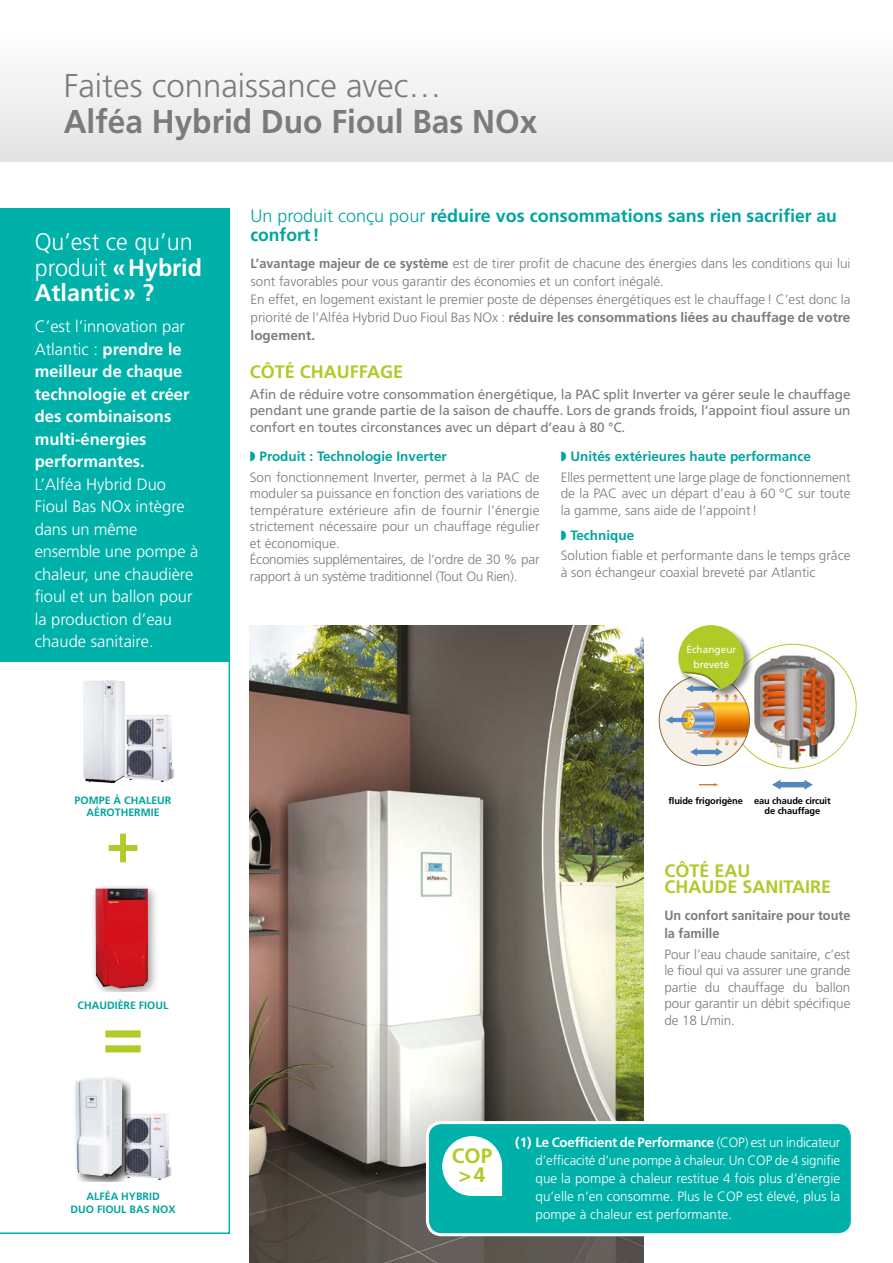
<style>
.page{position:relative;width:893px;height:1263px;background:#fff}
.page>*{position:absolute;margin:0;border:0;box-sizing:border-box;transform-origin:0 0}
.t1{font:700 33px "Frutiger LT Std";color:#7c7b7b;scale:.96 1}
.t2{font:300 33px "Frutiger LT Std";color:#7c7b7b}
.t3{font:300 24px/25.5px "Frutiger LT Std";color:#fff}
.t4{font:700 20.85px/19.5px "Frutiger LT Std";color:#afcb27;text-align:center}
.t5{font:700 18px/19.5px "Frutiger LT Std";color:#01a49e}
.t6{font:700 18px/16.5px "Frutiger LT Std";color:#afcb27}
.t7{font:300 16.5px/22.5px "Frutiger LT Std";color:#fff}
.t8{font:700 16.5px/22.5px "Frutiger LT Std";color:#fff}
.t9{font:300 13.5px/16.5px "Frutiger LT Std";color:#7c7b7b}
.t10{font:13.5px/16.5px "Frutiger LT Std";letter-spacing:-.01em;color:#7c7b7b;text-align:justify}
.t11{font:300 13.5px/18px "Frutiger LT Std";color:#fff;text-align:justify}
.t12{font:700 13.5px/18px "Frutiger LT Std";color:#7c7b7b;scale:.94 1}
.t13{font:700 10.65px/12.8px "Frutiger LT Std";color:#01a49e;text-align:center}
.t14{font:10.05px/14.1px "Frutiger LT Std";color:#fff;text-align:center}
.t15{font:700 9.3px/9.3px "Frutiger LT Std";letter-spacing:-.015em;color:#000;text-align:center}
.s1{font-weight:700}
.s2{font-weight:300}
.s3{color:#01a49e}
.s4{font-weight:700;color:#01a49e}
</style>
<div class="page">
<img style="left:250px;top:625px;width:393px;height:638px">
<div style="left:0;top:0;width:893px;height:162px;background:linear-gradient(to bottom,#fff,#e4e4e4)"></div>
<div style="left:427px;top:1122px;width:425px;height:113px;background:#00b1aa;border-radius:14px"></div>
<div style="left:426px;top:1121px;width:428px;height:115px;border:3px solid #fff;border-radius:14px"></div>
<div style="left:442px;top:1136px;width:60px;height:60px;background:#fff;border-radius:30px"></div>
<svg style="left:0;top:208px;width:230px;height:1026px"></svg>
<svg style="left:109px;top:834px;width:28px;height:28px"></svg>
<svg style="left:105px;top:1030px;width:36px;height:22px"></svg>
<img style="left:125px;top:714px;width:49px;height:68px">
<img style="left:83px;top:680px;width:42px;height:103px">
<img style="left:131px;top:1113px;width:40px;height:67px">
<div style="left:72px;top:1076px;width:59px;height:106px;background:#000;opacity:.75"></div>
<img style="left:76px;top:1079px;width:46px;height:98px">
<div style="left:89px;top:885px;width:71px;height:106px;background:#000;opacity:.4"></div>
<img style="left:96px;top:888px;width:52px;height:100px">
<div style="left:0;top:208px;width:229px;height:454px;background:#00b1aa"></div>
<img style="left:732px;top:646px;width:123px;height:121px">
<div style="left:659px;top:675px;width:90px;height:90px;background:#f5f1e9;border-radius:50%"></div>
<svg style="left:772px;top:780px;width:41px;height:10px"></svg>
<svg style="left:699px;top:783px;width:20px;height:4px"></svg>
<div style="left:678px;top:625px;width:75px;height:74px;background:#000;opacity:.45"></div>
<svg style="left:666px;top:625px;width:83px;height:131px"></svg>
<h1 class="t2" style="left:64px;top:67px;width:379px">Faites connaissance avec…</h1>
<h1 class="t1" style="left:64px;top:102px;width:495px">Alféa Hybrid Duo Fioul Bas NOx</h1>
<h2 class="t3" style="left:35px;top:229px;width:169px">Qu’est ce qu’un produit <span class="s1">«Hybrid<br>Atlantic» ?</span></h2>
<p class="t8" style="left:35px;top:315px;width:156px"><span class="s2">C’est l’innovation par<br>Atlantic :</span> prendre le meilleur de chaque technologie et créer des combinaisons multi-énergies performantes.</p>
<p class="t7" style="left:35px;top:473px;width:165px">L’Alféa Hybrid Duo<br>Fioul Bas NOx intègre dans un même ensemble une pompe à chaleur, une chaudière fioul et un ballon pour la production d’eau chaude sanitaire.</p>
<h3 class="t5" style="left:251px;top:206px;width:588px"><span class="s2">Un produit conçu pour</span> réduire vos consommations sans rien sacrifier au confort!</h3>
<p class="t9" style="left:251px;top:254px;width:601px;line-height:18px"><span class="s1">L’avantage majeur de ce système</span> est de tirer profit de chacune des énergies dans les conditions qui lui sont favorables pour vous garantir des économies et un confort inégalé.<br>En effet, en logement existant le premier poste de dépenses énergétiques est le chauffage! C’est donc la priorité de l’Alféa Hybrid Duo Fioul Bas NOx : <span class="s1">réduire les consommations liées au chauffage de votre logement.</span></p>
<h3 class="t6" style="left:250px;top:363px;width:155px">CÔTÉ CHAUFFAGE</h3>
<p class="t10" style="left:250px;top:386px;width:602px">Afin de réduire votre consommation énergétique, la PAC split Inverter va gérer seule le chauffage pendant une grande partie de la saison de chauffe. Lors de grands froids, l’appoint fioul assure un confort en toutes circonstances avec un départ d’eau à 80 °C.</p>
<p class="t9" style="left:250px;top:446px;width:291px;line-height:20.7px"><span class="s3">◗</span> <span class="s4">Produit : Technologie Inverter<br></span>Son fonctionnement Inverter, permet à la PAC de</p>
<p class="t9" style="left:250px;top:485px;width:291px">moduler sa puissance en fonction des variations de température extérieure afin de fournir l’énergie strictement nécessaire pour un chauffage régulier et économique.<br>Économies supplémentaires, de l’ordre de 30 % par rapport à un système traditionnel (Tout Ou Rien).</p>
<p class="t9" style="left:561px;top:446px;width:291px;line-height:20.7px"><span class="s3">◗</span> <span class="s4">Unités extérieures haute performance<br></span>Elles permettent une large plage de fonctionnement</p>
<p class="t9" style="left:561px;top:485px;width:291px">de la PAC avec un départ d’eau à 60 °C sur toute la gamme, sans aide de l’appoint!</p>
<p class="t9" style="left:561px;top:525px;width:291px;line-height:20.7px"><span class="s3">◗</span> <span class="s4">Technique<br></span>Solution fiable et performante dans le temps grâce</p>
<p class="t9" style="left:561px;top:564px;width:256px">à son échangeur coaxial breveté par Atlantic</p>
<p class="t14" style="left:686px;top:643px;width:51px">Échangeur breveté</p>
<p class="t13" style="left:75px;top:794px;width:98px">POMPE À CHALEUR<br>AÉROTHERMIE</p>
<p class="t13" style="left:78px;top:999px;width:92px">CHAUDIÈRE FIOUL</p>
<p class="t13" style="left:71px;top:1190px;width:107px">ALFÉA HYBRID<br>DUO FIOUL BAS NOX</p>
<p class="t15" style="left:668px;top:796px;width:76px">fluide frigorigène</p>
<p class="t15" style="left:754px;top:796px;width:78px">eau chaude circuit de chauffage</p>
<h3 class="t6" style="left:664px;top:862px;width:168px">CÔTÉ EAU<br>CHAUDE SANITAIRE</h3>
<p class="t12" style="left:664px;top:906px;width:199px">Un confort sanitaire pour toute la famille</p>
<p class="t9" style="left:664px;top:946px;width:188px;text-align:justify">Pour l’eau chaude sanitaire, c’est le fioul qui va assurer une grande partie du chauffage du ballon pour garantir un débit spécifique de 18 L/min.</p>
<h3 class="t4" style="left:452px;top:1146px;width:42px">COP &gt;4</h3>
<p class="t11" style="left:535px;top:1133px;width:306px;text-indent:-20px"><span class="s1">(1) Le Coefficient de Performance</span> (COP) est un indicateur d’efficacité d’une pompe à chaleur. Un COP de 4 signifie que la pompe à chaleur restitue 4 fois plus d’énergie qu’elle n’en consomme. Plus le COP est élevé, plus la pompe à chaleur est performante.</p>
</div>
